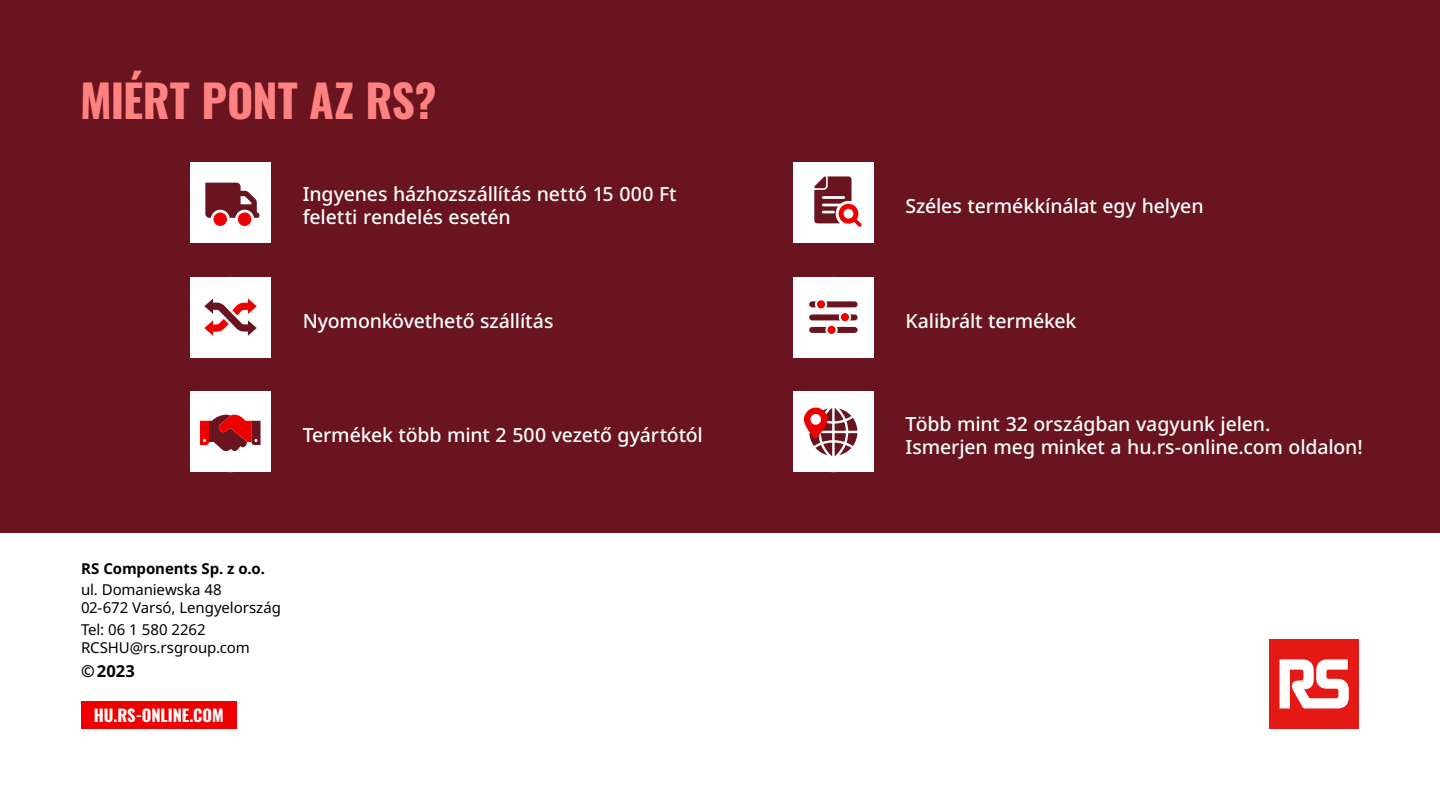
<style>
.page{position:relative;width:1440px;height:810px;background:#fff}
.page>*{position:absolute;margin:0;border:0;box-sizing:border-box;transform-origin:0 0}
.t1{font:700 45px "Oswald";letter-spacing:-.005em;color:#ff8282}
.t2{font:500 19.5px/22.9px "Noto Sans";letter-spacing:-.005em;color:#fff}
.t3{font:700 16.5px "Oswald";letter-spacing:-.01em;color:#fff}
.t4{font:700 16.5px "Noto Sans";color:#000}
.t5{font:15px/18px "Noto Sans";letter-spacing:-.005em;color:#000}
.t6{font:700 15px "Noto Sans";letter-spacing:-.005em;color:#000}
</style>
<div class="page">
<div style="left:0;top:0;width:1440px;height:532px;background:#69141e"></div>
<div style="left:190px;top:392px;width:81px;height:80px;background:#fff"></div>
<div style="left:190px;top:277px;width:81px;height:81px;background:#fff"></div>
<div style="left:190px;top:162px;width:81px;height:81px;background:#fff"></div>
<svg style="left:205px;top:183px;width:55px;height:43px"></svg>
<svg style="left:200px;top:415px;width:61px;height:37px"></svg>
<svg style="left:204px;top:299px;width:53px;height:37px"></svg>
<div style="left:793px;top:392px;width:81px;height:80px;background:#fff"></div>
<div style="left:793px;top:277px;width:81px;height:81px;background:#fff"></div>
<div style="left:793px;top:162px;width:81px;height:81px;background:#fff"></div>
<svg style="left:803px;top:407px;width:54px;height:49px"></svg>
<div style="left:810px;top:414px;width:11px;height:11px;background:#fff;border-radius:50%"></div>
<svg style="left:814px;top:176px;width:48px;height:51px"></svg>
<div style="left:812px;top:301px;width:43px;height:6px;background:#69141e"></div>
<div style="left:812px;top:314px;width:43px;height:6px;background:#69141e"></div>
<div style="left:812px;top:327px;width:43px;height:6px;background:#69141e"></div>
<svg style="left:815px;top:298px;width:12px;height:13px"></svg>
<div style="left:817px;top:300px;width:8px;height:8px;background:#ef0000;border-radius:50%"></div>
<svg style="left:839px;top:311px;width:12px;height:12px"></svg>
<div style="left:841px;top:313px;width:8px;height:8px;background:#ef0000;border-radius:50%"></div>
<svg style="left:825px;top:324px;width:13px;height:12px"></svg>
<div style="left:828px;top:326px;width:8px;height:8px;background:#ef0000;border-radius:50%"></div>
<div style="left:1269px;top:639px;width:90px;height:90px;background:#e41815"></div>
<svg style="left:1280px;top:659px;width:69px;height:50px"></svg>
<div style="left:81px;top:702px;width:156px;height:27px;background:#ef0000"></div>
<h1 class="t1" style="left:80px;top:77px;width:358px">MIÉRT PONT AZ RS?</h1>
<p class="t2" style="left:303px;top:183px;width:376px">Ingyenes házhozszállítás nettó 15 000 Ft feletti rendelés esetén</p>
<p class="t2" style="left:906px;top:195px;width:300px">Széles termékkínálat egy helyen</p>
<p class="t2" style="left:303px;top:310px;width:252px">Nyomonkövethető szállítás</p>
<p class="t2" style="left:303px;top:424px;width:402px">Termékek több mint 2 500 vezető gyártótól</p>
<p class="t6" style="left:81px;top:558px;width:186px">RS Components Sp. z o.o.</p>
<p class="t5" style="left:81px;top:581px;width:201px">ul. Domaniewska 48<br>02-672 Varsó, Lengyelország</p>
<p class="t5" style="left:81px;top:621px;width:170px">Tel: 06 1 580 2262<br>RCSHU@rs.rsgroup.com</p>
<p class="t4" style="left:81px;top:659px;width:56px">©2023</p>
<p class="t3" style="left:94px;top:707px;width:131px">HU.RS-ONLINE.COM</p>
<p class="t2" style="left:906px;top:310px;width:172px">Kalibrált termékek</p>
<p class="t2" style="left:906px;top:413px;width:459px">Több mint 32 országban vagyunk jelen.<br>Ismerjen meg minket a hu.rs-online.com oldalon!</p>
</div>
